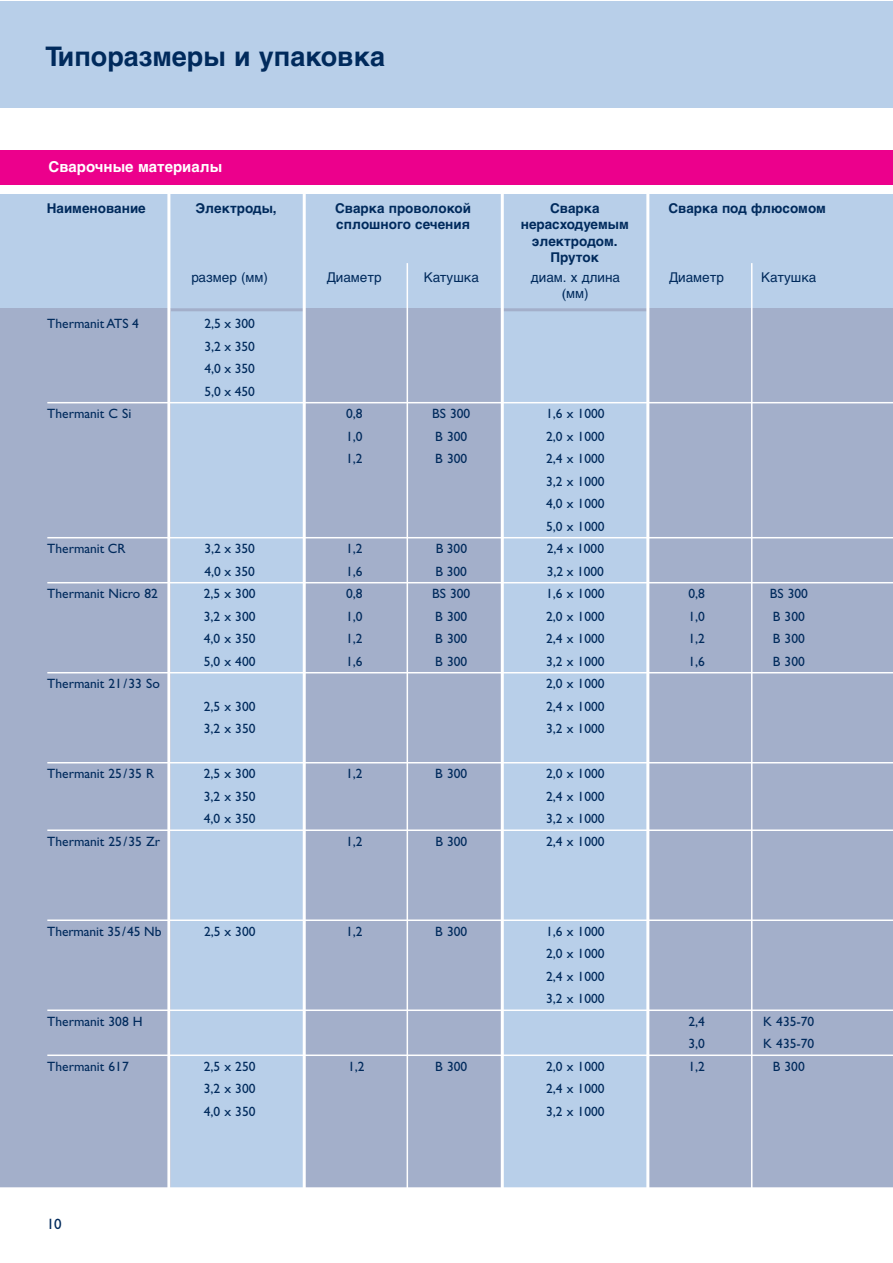
<style>
.page{position:relative;width:893px;height:1263px;background:#fff}
.page>*{position:absolute;margin:0;border:0;box-sizing:border-box;transform-origin:0 0}
.t1{font:700 27px "Helvetica Cyr";color:#002a5c}
.t2{font:700 15px "Helvetica Cyr";color:#fff}
.t3{font:15px "Gill Sans";color:#002a5c}
.t4{font:13.5px/22.5px "Gill Sans";color:#002a5c;text-align:justify}
.t5{font:700 13.5px/16.5px "Helvetica Cyr";color:#002a5c}
.t6{font:13.5px "Helvetica Cyr Upright";color:#002a5c}
.s1{font-family:"Gill Sans"}
</style>
<div class="page">
<div style="left:0;top:1px;width:893px;height:107px;background:#b8cfe9"></div>
<div style="left:0;top:194px;width:893px;height:994px;background:#b8cfe9"></div>
<div style="left:648px;top:308px;width:245px;height:880px;background:#a3afca"></div>
<div style="left:304px;top:308px;width:197px;height:880px;background:#a3afca"></div>
<div style="left:0;top:308px;width:170px;height:880px;background:#a3afca"></div>
<hr style="left:47px;top:308px;width:846px;height:3px;background:#a3afca">
<hr style="left:47px;top:402px;width:846px;height:1px;background:#fff">
<hr style="left:47px;top:537px;width:846px;height:1px;background:#fff">
<hr style="left:47px;top:582px;width:846px;height:1px;background:#fff">
<hr style="left:47px;top:672px;width:846px;height:1px;background:#fff">
<hr style="left:47px;top:762px;width:846px;height:1px;background:#fff">
<hr style="left:47px;top:829px;width:846px;height:2px;background:#fff">
<hr style="left:47px;top:919px;width:846px;height:2px;background:#fff">
<hr style="left:47px;top:1009px;width:846px;height:2px;background:#fff">
<hr style="left:47px;top:1054px;width:846px;height:2px;background:#fff">
<div style="left:0;top:150px;width:893px;height:34px;background:#ec008c"></div>
<hr style="left:167px;top:193px;width:3px;height:1001px;background:#fff">
<hr style="left:303px;top:193px;width:3px;height:998px;background:#fff">
<hr style="left:501px;top:193px;width:3px;height:1000px;background:#fff">
<hr style="left:646px;top:193px;width:3px;height:996px;background:#fff">
<hr style="left:407px;top:263px;width:1px;height:968px;background:#fff">
<hr style="left:751px;top:263px;width:1px;height:927px;background:#fff">
<hr style="left:0;top:1187px;width:893px;height:3px;background:#fff">
<h1 class="t1" style="left:45px;top:47px;width:341px">Типоразмеры и упаковка</h1>
<p class="t2" style="left:49px;top:161px;width:175px">Сварочные материалы</p>
<p class="t5" style="left:196px;top:201px;width:83px">Электроды,</p>
<p class="t5" style="left:335px;top:201px;width:137px">Сварка проволокой сплошного сечения</p>
<p class="t5" style="left:521px;top:201px;width:110px;text-align:center">Сварка нерасходуемым электродом.<br>Пруток</p>
<p class="t5" style="left:47px;top:201px;width:101px">Наименование</p>
<p class="t5" style="left:668px;top:201px;width:159px">Сварка под флюсомом</p>
<p class="t6" style="left:191px;top:272px;width:78px">размер (мм)</p>
<p class="t6" style="left:327px;top:272px;width:56px">Диаметр</p>
<p class="t6" style="left:424px;top:272px;width:57px">Катушка</p>
<p class="t6" style="left:531px;top:272px;width:91px">диам. x длина</p>
<p class="t6" style="left:669px;top:272px;width:56px">Диаметр</p>
<p class="t6" style="left:761px;top:272px;width:57px">Катушка</p>
<p class="t6" style="left:562px;top:289px;width:28px"><span class="s1">(</span>мм)</p>
<p class="t4" style="left:47px;top:314px;width:93px">Thermanit ATS 4</p>
<p class="t4" style="left:204px;top:314px;width:52px">2,5 x 300<br>3,2 x 350<br>4,0 x 350<br>5,0 x 450</p>
<p class="t4" style="left:47px;top:404px;width:86px">Thermanit C Si</p>
<p class="t4" style="left:346px;top:404px;width:18px">0,8</p>
<p class="t4" style="left:432px;top:404px;width:40px">BS 300</p>
<p class="t4" style="left:546px;top:404px;width:60px">1,6 x 1000</p>
<p class="t4" style="left:346px;top:426px;width:18px">1,0</p>
<p class="t4" style="left:435px;top:426px;width:33px">B 300</p>
<p class="t4" style="left:546px;top:426px;width:60px">2,0 x 1000</p>
<p class="t4" style="left:346px;top:449px;width:18px">1,2</p>
<p class="t4" style="left:435px;top:449px;width:33px">B 300</p>
<p class="t4" style="left:546px;top:449px;width:60px">2,4 x 1000<br>3,2 x 1000<br>4,0 x 1000<br>5,0 x 1000</p>
<p class="t4" style="left:47px;top:539px;width:80px">Thermanit CR</p>
<p class="t4" style="left:204px;top:539px;width:52px">3,2 x 350</p>
<p class="t4" style="left:346px;top:539px;width:18px">1,2</p>
<p class="t4" style="left:436px;top:539px;width:33px">B 300</p>
<p class="t4" style="left:547px;top:539px;width:59px">2,4 x 1000</p>
<p class="t4" style="left:204px;top:561px;width:52px">4,0 x 350</p>
<p class="t4" style="left:346px;top:561px;width:18px">1,6</p>
<p class="t4" style="left:436px;top:561px;width:33px">B 300</p>
<p class="t4" style="left:547px;top:561px;width:59px">3,2 x 1000</p>
<p class="t4" style="left:47px;top:584px;width:112px">Thermanit Nicro 82</p>
<p class="t4" style="left:204px;top:584px;width:53px">2,5 x 300</p>
<p class="t4" style="left:346px;top:584px;width:18px">0,8</p>
<p class="t4" style="left:432px;top:584px;width:40px">BS 300</p>
<p class="t4" style="left:546px;top:584px;width:60px">1,6 x 1000</p>
<p class="t4" style="left:688px;top:584px;width:18px">0,8</p>
<p class="t4" style="left:770px;top:584px;width:40px">BS 300</p>
<p class="t4" style="left:204px;top:606px;width:53px">3,2 x 300</p>
<p class="t4" style="left:346px;top:606px;width:18px">1,0</p>
<p class="t4" style="left:435px;top:606px;width:33px">B 300</p>
<p class="t4" style="left:546px;top:606px;width:60px">2,0 x 1000</p>
<p class="t4" style="left:688px;top:606px;width:18px">1,0</p>
<p class="t4" style="left:773px;top:606px;width:33px">B 300</p>
<p class="t4" style="left:204px;top:629px;width:53px">4,0 x 350</p>
<p class="t4" style="left:346px;top:629px;width:18px">1,2</p>
<p class="t4" style="left:435px;top:629px;width:33px">B 300</p>
<p class="t4" style="left:546px;top:629px;width:60px">2,4 x 1000</p>
<p class="t4" style="left:688px;top:629px;width:18px">1,2</p>
<p class="t4" style="left:773px;top:629px;width:33px">B 300</p>
<p class="t4" style="left:204px;top:651px;width:53px">5,0 x 400</p>
<p class="t4" style="left:346px;top:651px;width:18px">1,6</p>
<p class="t4" style="left:435px;top:651px;width:33px">B 300</p>
<p class="t4" style="left:546px;top:651px;width:60px">3,2 x 1000</p>
<p class="t4" style="left:688px;top:651px;width:18px">1,6</p>
<p class="t4" style="left:773px;top:651px;width:33px">B 300</p>
<p class="t4" style="left:47px;top:674px;width:114px">Thermanit 21/33 So</p>
<p class="t4" style="left:546px;top:674px;width:60px">2,0 x 1000</p>
<p class="t4" style="left:204px;top:696px;width:53px">2,5 x 300</p>
<p class="t4" style="left:546px;top:696px;width:60px">2,4 x 1000</p>
<p class="t4" style="left:204px;top:719px;width:53px">3,2 x 350</p>
<p class="t4" style="left:546px;top:719px;width:60px">3,2 x 1000</p>
<p class="t4" style="left:47px;top:764px;width:108px">Thermanit 25/35 R</p>
<p class="t4" style="left:204px;top:764px;width:53px">2,5 x 300</p>
<p class="t4" style="left:346px;top:764px;width:18px">1,2</p>
<p class="t4" style="left:435px;top:764px;width:33px">B 300</p>
<p class="t4" style="left:546px;top:764px;width:60px">2,0 x 1000</p>
<p class="t4" style="left:204px;top:786px;width:53px">3,2 x 350</p>
<p class="t4" style="left:546px;top:786px;width:60px">2,4 x 1000</p>
<p class="t4" style="left:204px;top:809px;width:53px">4,0 x 350</p>
<p class="t4" style="left:546px;top:809px;width:60px">3,2 x 1000</p>
<p class="t4" style="left:47px;top:831px;width:114px">Thermanit 25/35 Zr</p>
<p class="t4" style="left:346px;top:831px;width:18px">1,2</p>
<p class="t4" style="left:435px;top:831px;width:33px">B 300</p>
<p class="t4" style="left:546px;top:831px;width:60px">2,4 x 1000</p>
<p class="t4" style="left:47px;top:921px;width:116px">Thermanit 35/45 Nb</p>
<p class="t4" style="left:204px;top:921px;width:53px">2,5 x 300</p>
<p class="t4" style="left:346px;top:921px;width:18px">1,2</p>
<p class="t4" style="left:435px;top:921px;width:33px">B 300</p>
<p class="t4" style="left:546px;top:921px;width:60px">1,6 x 1000<br>2,0 x 1000<br>2,4 x 1000<br>3,2 x 1000</p>
<p class="t4" style="left:47px;top:1011px;width:97px">Thermanit 308 H</p>
<p class="t4" style="left:688px;top:1011px;width:18px">2,4</p>
<p class="t4" style="left:763px;top:1011px;width:53px">K 435-70</p>
<p class="t4" style="left:688px;top:1034px;width:18px">3,0</p>
<p class="t4" style="left:763px;top:1034px;width:53px">K 435-70</p>
<p class="t4" style="left:47px;top:1056px;width:83px">Thermanit 617</p>
<p class="t4" style="left:204px;top:1056px;width:53px">2,5 x 250</p>
<p class="t4" style="left:348px;top:1056px;width:18px">1,2</p>
<p class="t4" style="left:435px;top:1056px;width:33px">B 300</p>
<p class="t4" style="left:546px;top:1056px;width:60px">2,0 x 1000</p>
<p class="t4" style="left:688px;top:1056px;width:18px">1,2</p>
<p class="t4" style="left:773px;top:1056px;width:33px">B 300</p>
<p class="t4" style="left:204px;top:1079px;width:53px">3,2 x 300</p>
<p class="t4" style="left:546px;top:1079px;width:60px">2,4 x 1000</p>
<p class="t4" style="left:204px;top:1101px;width:53px">4,0 x 350</p>
<p class="t4" style="left:546px;top:1101px;width:60px">3,2 x 1000</p>
<p class="t3" style="left:47px;top:1219px;width:16px">10</p>
</div>
